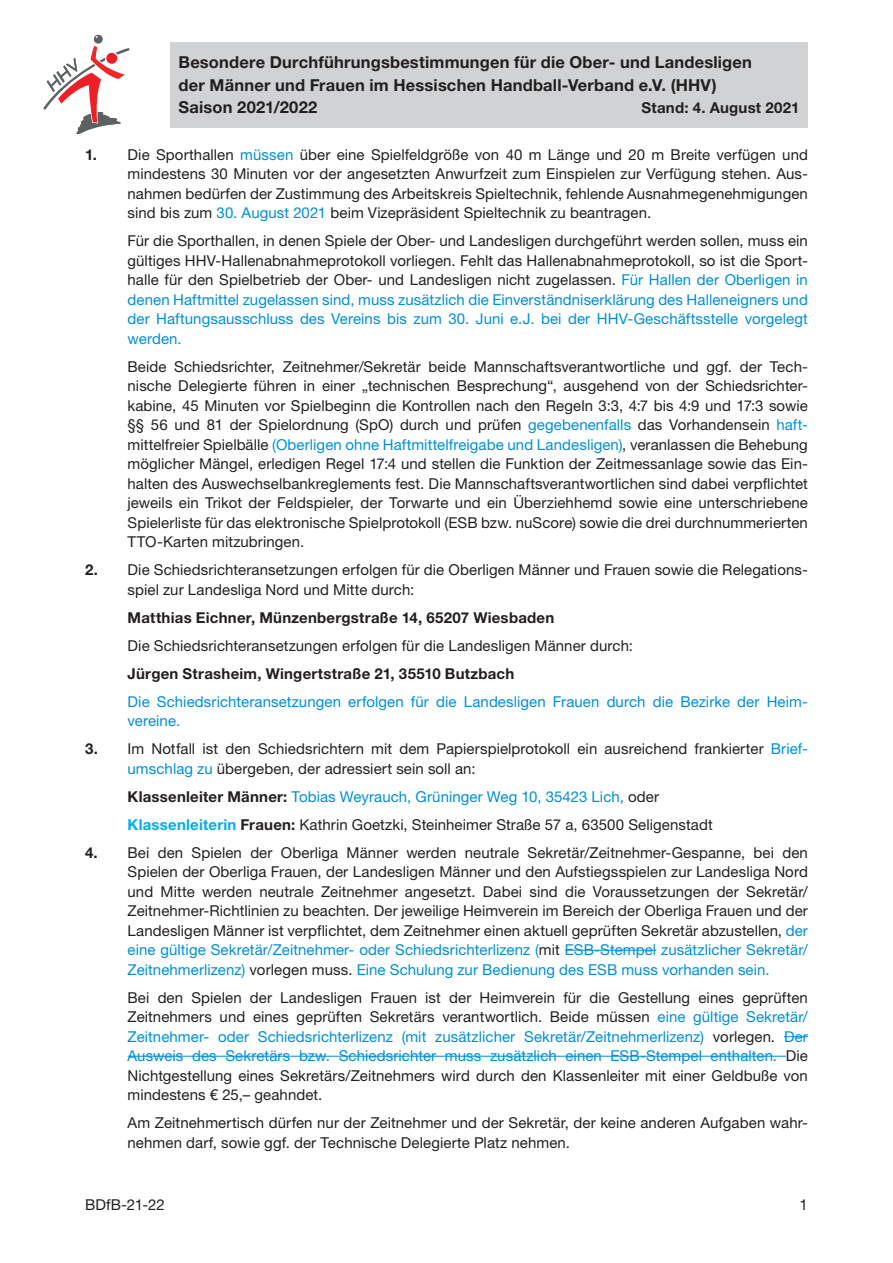
<style>
.page{position:relative;width:893px;height:1263px;background:#fff}
.page>*{position:absolute;margin:0;border:0;box-sizing:border-box;transform-origin:0 0}
.t1{font:700 16.5px/22.5px "Helvetica Neue LT Std";letter-spacing:.01em;color:#231f20}
.t2{font:15px/19.5px "Helvetica Neue LT Std";letter-spacing:.005em;color:#231f20;text-align:justify}
.t3{font:700 15px "Helvetica Neue LT Std";letter-spacing:.015em;color:#231f20}
.t4{font:15px/19.5px "Helvetica Neue LT Std";letter-spacing:.005em;color:#008fd5}
.s1{font-weight:700}
.s2{color:#008fd5}
.s3{font-weight:700;color:#00aeef}
</style>
<div class="page">
<div style="left:170px;top:43px;width:638px;height:85px;background:#d1d2d4"></div>
<svg style="left:43px;top:34px;width:87px;height:100px"></svg>
<hr style="left:565px;top:950px;width:91px;height:1px;background:#008fd5">
<svg style="left:784px;top:1036px;width:24px;height:1px"></svg>
<hr style="left:128px;top:1056px;width:658px;height:1px;background:#008fd5">
<p class="t1" style="left:179px;top:51px;width:575px">Besondere Durchführungsbestimmungen für die Ober- und Landesligen der Männer und Frauen im Hessischen Handball-Verband e.V. (HHV)<br>Saison 2021/2022</p>
<p class="t3" style="left:641px;top:99px;width:159px">Stand: 4. August 2021</p>
<p class="t2" style="left:128px;top:144px;width:682px;text-indent:-43px"><span class="s1">1.</span> Die Sporthallen <span class="s2">müssen</span> über eine Spielfeldgröße von 40 m Länge und 20 m Breite verfügen und mindestens 30 Minuten vor der angesetzten Anwurfzeit zum Einspielen zur Verfügung stehen. Aus&shy;nahmen bedürfen der Zustimmung des Arbeitskreis Spieltechnik, fehlende Ausnahmegenehmigungen sind bis zum <span class="s2">30. August 2021</span> beim Vizepräsident Spieltechnik zu beantragen.</p>
<p class="t2" style="left:128px;top:231px;width:682px">Für die Sporthallen, in denen Spiele der Ober- und Landesligen durchgeführt werden sollen, muss ein gültiges HHV-Hallenabnahmeprotokoll vorliegen. Fehlt das Hallenabnahmeprotokoll, so ist die Sport&shy;halle für den Spielbetrieb der Ober- und Landesligen nicht zugelassen. <span class="s2">Für Hallen der Oberligen in denen Haftmittel zugelassen sind, muss zusätzlich die Einverständniserklärung des Halleneigners und der Haftungsausschluss des Vereins bis zum 30. Juni e.J. bei der HHV-Geschäftsstelle vorgelegt werden.</span></p>
<p class="t2" style="left:128px;top:356px;width:682px">Beide Schiedsrichter, Zeitnehmer/Sekretär beide Mannschaftsverantwortliche und ggf. der Tech&shy;nische Delegierte führen in einer „technischen Besprechung“, ausgehend von der Schiedsrichter&shy;kabine, 45 Minuten vor Spielbeginn die Kontrollen nach den Regeln 3:3, 4:7 bis 4:9 und 17:3 sowie §§ 56 und 81 der Spielordnung (SpO) durch und prüfen <span class="s2">gegebenenfalls</span> das Vorhandensein <span class="s2">haft&shy;</span>mittelfreier Spielbälle <span class="s2">(Oberligen ohne Haftmittelfreigabe und Landesligen)</span>, veranlassen die Behebung möglicher Mängel, erledigen Regel 17:4 und stellen die Funktion der Zeitmessanlage sowie das Ein&shy;halten des Auswechselbankreglements fest. Die Mannschaftsverantwortlichen sind dabei verpflichtet jeweils ein Trikot der Feldspieler, der Torwarte und ein Überziehhemd sowie eine unterschriebene Spielerliste für das elektronische Spielprotokoll (ESB bzw. nuScore) sowie die drei durchnummerierten TTO-Karten mitzubringen.</p>
<p class="t2" style="left:128px;top:560px;width:682px;text-indent:-43px"><span class="s1">2.</span> Die Schiedsrichteransetzungen erfolgen für die Oberligen Männer und Frauen sowie die Relegations&shy;spiel zur Landesliga Nord und Mitte durch:</p>
<p class="t3" style="left:128px;top:608px;width:428px">Matthias Eichner, Münzenbergstraße 14, 65207 Wiesbaden</p>
<p class="t2" style="left:128px;top:635px;width:507px">Die Schiedsrichteransetzungen erfolgen für die Landesligen Männer durch:</p>
<p class="t3" style="left:128px;top:664px;width:388px">Jürgen Strasheim, Wingertstraße 21, 35510 Butzbach</p>
<p class="t4" style="left:128px;top:691px;width:680px">Die Schiedsrichteransetzungen erfolgen für die Landesligen Frauen durch die Bezirke der Heim&shy;vereine.</p>
<p class="t2" style="left:128px;top:739px;width:682px;text-indent:-43px"><span class="s1">3.</span> Im Notfall ist den Schiedsrichtern mit dem Papierspielprotokoll ein ausreichend frankierter <span class="s2">Brief&shy;umschlag zu</span> übergeben, der adressiert sein soll an:</p>
<p class="t2" style="left:128px;top:782px;width:587px;line-height:28px"><span class="s1">Klassenleiter Männer:</span> <span class="s2">Tobias Weyrauch, Grüninger Weg 10, 35423 Lich,</span> oder<br><span class="s3">Klassenleiterin</span> <span class="s1">Frauen:</span> Kathrin Goetzki, Steinheimer Straße 57 a, 63500 Seligenstadt</p>
<p class="t2" style="left:128px;top:842px;width:682px;text-indent:-43px"><span class="s1">4.</span> Bei den Spielen der Oberliga Männer werden neutrale Sekretär/Zeitnehmer-Gespanne, bei den Spielen der Oberliga Frauen, der Landesligen Männer und den Aufstiegsspielen zur Landesliga Nord und Mitte werden neutrale Zeitnehmer angesetzt. Dabei sind die Voraussetzungen der Sekretär/ Zeitnehmer-Richtlinien zu beachten. Der jeweilige Heimverein im Bereich der Oberliga Frauen und der Landesligen Männer ist verpflichtet, dem Zeitnehmer einen aktuell geprüften Sekretär abzustellen, <span class="s2">der eine gültige Sekretär/Zeitnehmer- oder Schiedsrichterlizenz (</span>mit <span class="s2">ESB-Stempel zusätzlicher Sekretär/ Zeitnehmerlizenz)</span> vorlegen muss. <span class="s2">Eine Schulung zur Bedienung des ESB muss vorhanden sein.</span></p>
<p class="t2" style="left:128px;top:987px;width:682px">Bei den Spielen der Landesligen Frauen ist der Heimverein für die Gestellung eines geprüften Zeitnehmers und eines geprüften Sekretärs verantwortlich. Beide müssen <span class="s2">eine gültige Sekretär/ Zeitnehmer- oder Schiedsrichterlizenz (mit zusätzlicher Sekretär/Zeitnehmerlizenz)</span> vorlegen. <span class="s2">Der Ausweis des Sekretärs bzw. Schiedsrichter muss zusätzlich einen ESB-Stempel enthalten.</span> Die Nichtgestellung eines Sekretärs/Zeitnehmers wird durch den Klassenleiter mit einer Geldbuße von mindestens € 25,– geahndet.</p>
<p class="t2" style="left:128px;top:1113px;width:682px">Am Zeitnehmertisch dürfen nur der Zeitnehmer und der Sekretär, der keine anderen Aufgaben wahr&shy;nehmen darf, sowie ggf. der Technische Delegierte Platz nehmen.</p>
<p class="t2" style="left:85px;top:1194px;width:81px">BDfB-21-22</p>
<p class="t2" style="left:800px;top:1194px;width:10px">1</p>
</div>
